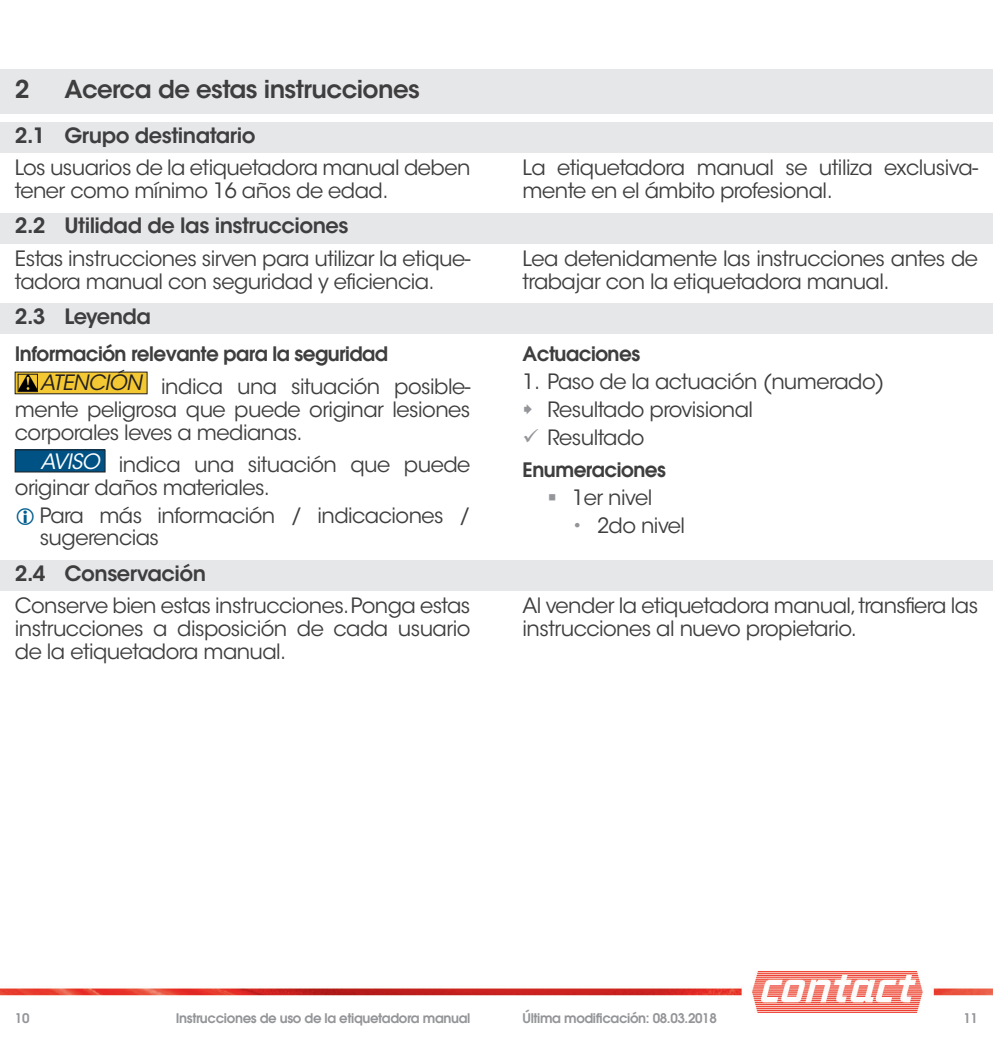
<style>
.page{position:relative;width:993px;height:1042px;background:#fff}
.page>*{position:absolute;margin:0;border:0;box-sizing:border-box;transform-origin:0 0}
.t1{font:600 24.5px "ITC Avant Garde Std";letter-spacing:-.025em;color:#3e3e3f}
.t2{font:21px/22.8px "ITC Avant Garde Std";letter-spacing:-.025em;color:#3e3e3f}
.t3{font:600 21px "ITC Avant Garde Std";letter-spacing:-.025em;color:#3e3e3f}
.t4{font:600 19.95px "Avant Garde LT";letter-spacing:-.025em;color:#3e3e3f}
.t5{font:600 13.3px "Avant Garde LT";letter-spacing:-.025em;color:#939598}
.s1{color:#939598}
</style>
<div class="page">
<img style="left:0;top:971px;width:992px;height:41px">
<div style="left:0;top:69px;width:992px;height:45px;background:#e6e7e9"></div>
<div style="left:0;top:122px;width:992px;height:31px;background:#e6e7e9"></div>
<div style="left:0;top:213px;width:992px;height:31px;background:#e6e7e9"></div>
<div style="left:0;top:303px;width:992px;height:31px;background:#e6e7e9"></div>
<div style="left:15px;top:372px;width:132px;height:22px;background:#f3c832"></div>
<img style="left:20px;top:376px;width:16px;height:14px">
<div style="left:18px;top:374px;width:20px;height:18px;border:1px solid #231f20"></div>
<div style="left:15px;top:450px;width:90px;height:22px;background:#005285"></div>
<div style="left:15px;top:450px;width:90px;height:22px;border:1px solid #231f20"></div>
<div style="left:0;top:560px;width:992px;height:31px;background:#e6e7e9"></div>
<p class="t1" style="left:15px;top:73px;width:16px">2</p>
<p class="t1" style="left:64px;top:73px;width:357px">Acerca de estas instrucciones</p>
<p class="t3" style="left:15px;top:122px;width:242px">2.1 Grupo destinatario</p>
<p class="t2" style="left:15px;top:157px;width:457px">Los usuarios de la etiquetadora manual deben tener como mínimo 16 años de edad.</p>
<p class="t2" style="left:522px;top:157px;width:457px">La etiquetadora manual se utiliza exclusiva&shy;mente en el ámbito profesional.</p>
<p class="t3" style="left:15px;top:212px;width:335px">2.2 Utilidad de las instrucciones</p>
<p class="t2" style="left:15px;top:247px;width:457px">Estas instrucciones sirven para utilizar la etique&shy;tadora manual con seguridad y eficiencia.</p>
<p class="t2" style="left:522px;top:247px;width:457px">Lea detenidamente las instrucciones antes de trabajar con la etiquetadora manual.</p>
<p class="t3" style="left:15px;top:303px;width:138px">2.3 Leyenda</p>
<p class="t4" style="left:15px;top:341px;width:374px">Información relevante para la seguridad</p>
<p class="t2" style="left:15px;top:375px;width:457px;text-align:justify;text-indent:25px"><sup>ATENCIÓN</sup> indica una situación posible&shy;mente peligrosa que puede originar lesiones corporales leves a medianas.</p>
<p class="t2" style="left:15px;top:453px;width:457px;text-indent:26px"><sup>AVISO</sup> indica una situación que puede originar daños materiales.</p>
<p class="t2" style="left:40px;top:504px;width:432px">Para más información / indicaciones / sugerencias</p>
<p class="t4" style="left:522px;top:341px;width:119px">Actuaciones</p>
<p class="t2" style="left:547px;top:368px;width:338px;line-height:27.7px;text-indent:-25px">1. Paso de la actuación (numerado)<br>Resultado provisional</p>
<p class="t2" style="left:522px;top:426px;width:123px"><span class="s1">✓</span> Resultado</p>
<p class="t4" style="left:522px;top:457px;width:145px">Enumeraciones</p>
<p class="t2" style="left:547px;top:486px;width:106px"><span class="s1">▪</span> 1er nivel</p>
<p class="t2" style="left:572px;top:514px;width:114px"><span class="s1">•</span> 2do nivel</p>
<p class="t3" style="left:15px;top:559px;width:193px">2.4 Conservación</p>
<p class="t2" style="left:15px;top:594px;width:457px;text-align:justify">Conserve bien estas instrucciones. Ponga estas instrucciones a disposición de cada usuario de la etiquetadora manual.</p>
<p class="t2" style="left:522px;top:594px;width:457px">Al vender la etiquetadora manual, transfiera las instrucciones al nuevo propietario.</p>
<p class="t5" style="left:15px;top:1009px;width:16px">10</p>
<p class="t5" style="left:176px;top:1009px;width:296px">Instrucciones de uso de la etiquetadora manual</p>
<p class="t5" style="left:522px;top:1009px;width:196px">Última modificación: 08.03.2018</p>
<p class="t5" style="left:963px;top:1009px;width:16px">11</p>
</div>
